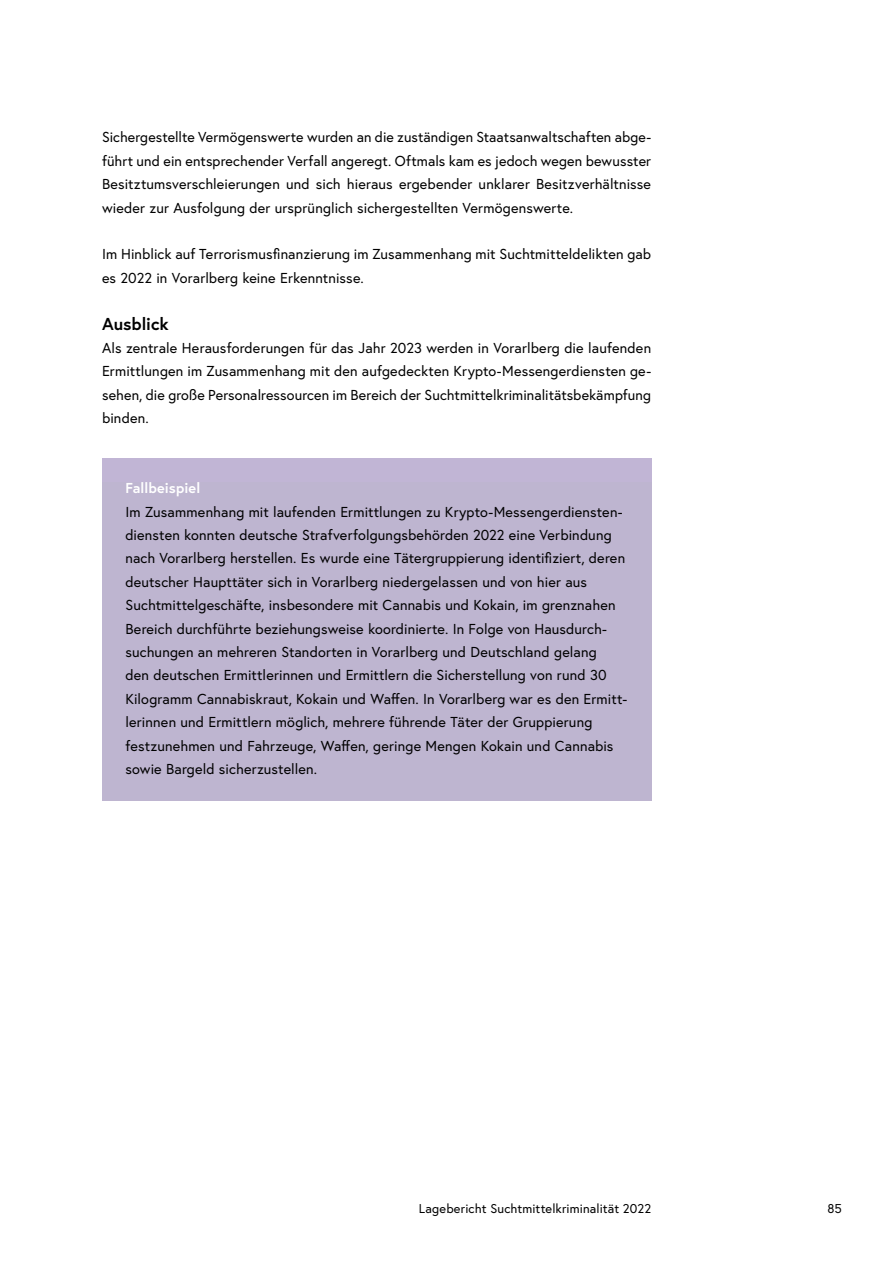
<style>
.page{position:relative;width:893px;height:1263px;background:#fff}
.page>*{position:absolute;margin:0;border:0;box-sizing:border-box;transform-origin:0 0}
.h3_ohne_Nummerierung{font:700 17.25px "Europa Austria";color:#000}
.Infobox_p_Infobox_letzter_Absatz_lila{font:14.4px/23.4px "Europa Austria";letter-spacing:.01em;color:#000}
.p_Abstand_danach{font:14.4px/23.4px "Europa Austria";letter-spacing:.005em;color:#000;text-align:justify}
.Infobox_p_Infobox_Titel_weiß{font:700 14.4px "Europa Austria";letter-spacing:.005em;color:#fff}
.t1{font:12.75px "Europa Austria";letter-spacing:.01em;color:#000}
</style>
<div class="page">
<div style="left:102px;top:459px;width:549px;height:61px;background:#c1b5d5"></div>
<div style="left:102px;top:482px;width:549px;height:318px;background:#beb5d0"></div>
<p class="p_Abstand_danach" style="left:102px;top:125px;width:551px">Sichergestellte Vermögenswerte wurden an die zuständigen Staatsanwaltschaften abge&shy;führt und ein entsprechender Verfall angeregt. Oftmals kam es jedoch wegen bewusster Besitztumsverschleierungen und sich hieraus ergebender unklarer Besitzverhältnisse wieder zur Ausfolgung der ursprünglich sichergestellten Vermögenswerte.</p>
<p class="p_Abstand_danach" style="left:102px;top:242px;width:551px">Im Hinblick auf Terrorismusfinanzierung im Zusammenhang mit Suchtmitteldelikten gab es 2022 in Vorarlberg keine Erkenntnisse.</p>
<h3 class="h3_ohne_Nummerierung" style="left:102px;top:312px;width:68px">Ausblick</h3>
<p class="p_Abstand_danach" style="left:102px;top:336px;width:551px">Als zentrale Herausforderungen für das Jahr 2023 werden in Vorarlberg die laufenden Ermittlungen im Zusammenhang mit den aufgedeckten Krypto-Messengerdiensten ge&shy;sehen, die große Personalressourcen im Bereich der Suchtmittelkriminalitätsbekämpfung binden.</p>
<p class="Infobox_p_Infobox_Titel_weiß" style="left:125px;top:478px;width:76px">Fallbeispiel</p>
<p class="Infobox_p_Infobox_letzter_Absatz_lila" style="left:125px;top:500px;width:503px">Im Zusammenhang mit laufenden Ermittlungen zu Krypto-Messengerdiensten&shy;diensten konnten deutsche Strafverfolgungsbehörden 2022 eine Verbindung nach Vorarlberg herstellen. Es wurde eine Tätergruppierung identifiziert, deren deutscher Haupttäter sich in Vorarlberg niedergelassen und von hier aus Suchtmittelgeschäfte, insbesondere mit Cannabis und Kokain, im grenznahen Bereich durchführte beziehungsweise koordinierte. In Folge von Hausdurch&shy;suchungen an mehreren Standorten in Vorarlberg und Deutschland gelang<br>den deutschen Ermittlerinnen und Ermittlern die Sicherstellung von rund 30<br>Kilogramm Cannabiskraut, Kokain und Waffen. In Vorarlberg war es den Ermitt&shy;lerinnen und Ermittlern möglich, mehrere führende Täter der Gruppierung festzunehmen und Fahrzeuge, Waffen, geringe Mengen Kokain und Cannabis sowie Bargeld sicherzustellen.</p>
<p class="t1" style="left:419px;top:1200px;width:234px">Lagebericht Suchtmittelkriminalität 2022</p>
<p class="t1" style="left:827px;top:1200px;width:16px">85</p>
</div>
